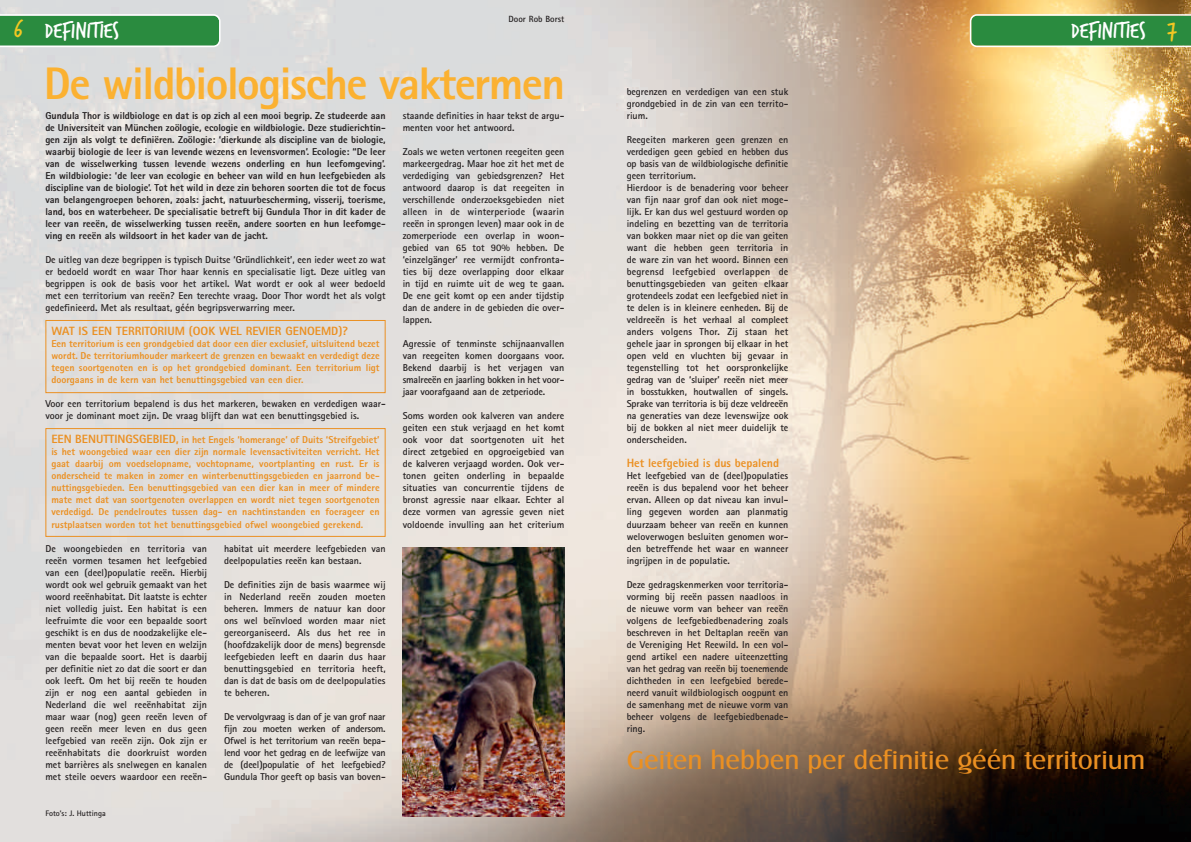
<style>
.page{position:relative;width:1191px;height:842px;background:#fff}
.page>*{position:absolute;margin:0;border:0;box-sizing:border-box;transform-origin:0 0}
.t1{font:800 45.7px "Rotis Sans Serif";letter-spacing:-.035em;color:#fbb131}
.t2{font:27px "Castle T";color:#eb9022}
.t3{font:24px "Trash Hand";color:#fff}
.t4{font:800 12px "Rotis Sans Serif";color:#eb9022}
.t5{font:700 10px/12px "Rotis Sans Serif";color:#231f20;text-align:justify}
.t6{font:800 10px/12px "Rotis Sans Serif";color:#eb9022;text-align:justify}
.t7{font:800 10px/12px "Rotis Sans Serif";color:#231f20;text-align:justify}
.t8{font:700 9px "Rotis Sans Serif";color:#231f20}
.t9{font:700 8px "Rotis Sans Serif";color:#231f20}
.s1{font-size:26px;color:#f3c723}
.s2{font-size:12px}
</style>
<div class="page">
<img style="left:0;top:0;width:1191px;height:842px">
<svg style="left:969px;top:14px;width:222px;height:33px;background:#419651"></svg>
<svg style="left:0;top:14px;width:220px;height:33px;background:#409653"></svg>
<img style="left:403px;top:548px;width:161px;height:268px">
<div style="left:45px;top:320px;width:341px;height:73px;border:1px solid #eb9022"></div>
<div style="left:45px;top:428px;width:341px;height:109px;border:1px solid #eb9022"></div>
<p class="t8" style="left:508px;top:16px;width:57px">Door Rob Borst</p>
<h3 class="t3" style="left:14px;top:18px;width:107px"><span class="s1">6</span> DEFINITIES</h3>
<h3 class="t3" style="left:1071px;top:18px;width:107px">DEFINITIES <span class="s1">7</span></h3>
<h1 class="t1" style="left:44px;top:67px;width:523px">De wildbiologische vaktermen</h1>
<p class="t7" style="left:45px;top:111px;width:342px">Gundula Thor is wildbiologe en dat is op zich al een mooi begrip. Ze studeerde aan de Universiteit van München zoölogie, ecologie en wildbiologie. Deze studierichtin&shy;gen zijn als volgt te definiëren. Zoölogie: ‘dierkunde als discipline van de biologie, waarbij biologie de leer is van levende wezens en levensvormen’. Ecologie: “De leer van de wisselwerking tussen levende wezens onderling en hun leefomgeving’.<br>En wildbiologie: ‘de leer van ecologie en beheer van wild en hun leefgebieden als discipline van de biologie’. Tot het wild in deze zin behoren soorten die tot de focus van belangengroepen behoren, zoals: jacht, natuurbescherming, visserij, toerisme, land, bos en waterbeheer. De specialisatie betreft bij Gundula Thor in dit kader de leer van reeën, de wisselwerking tussen reeën, andere soorten en hun leefomge&shy;ving en reeën als wildsoort in het kader van de jacht.</p>
<p class="t5" style="left:45px;top:255px;width:342px">De uitleg van deze begrippen is typisch Duitse ‘Gründlichkeit’, een ieder weet zo wat er bedoeld wordt en waar Thor haar kennis en specialisatie ligt. Deze uitleg van begrippen is ook de basis voor het artikel. Wat wordt er ook al weer bedoeld met een territorium van reeën? Een terechte vraag. Door Thor wordt het als volgt gedefinieerd. Met als resultaat, géén begripsverwarring meer.</p>
<p class="t4" style="left:51px;top:327px;width:298px">WAT IS EEN TERRITORIUM (OOK WEL REVIER GENOEMD)?</p>
<p class="t6" style="left:51px;top:339px;width:330px">Een territorium is een grondgebied dat door een dier exclusief, uitsluitend bezet wordt. De territoriumhouder markeert de grenzen en bewaakt en verdedigt deze tegen soortgenoten en is op het grondgebied dominant. Een territorium ligt doorgaans in de kern van het benuttingsgebied van een dier.</p>
<p class="t5" style="left:45px;top:399px;width:342px">Voor een territorium bepalend is dus het markeren, bewaken en verdedigen waar&shy;voor je dominant moet zijn. De vraag blijft dan wat een benuttingsgebied is.</p>
<p class="t6" style="left:51px;top:435px;width:330px"><span class="s2">EEN BENUTTINGSGEBIED,</span> in het Engels ‘homerange’ of Duits ‘Streifgebiet’ is het woongebied waar een dier zijn normale levensactiviteiten verricht. Het gaat daarbij om voedselopname, vochtopname, voortplanting en rust. Er is onderscheid te maken in zomer en winterbenuttingsgebieden en jaarrond be&shy;nuttingsgebieden. Een benuttingsgebied van een dier kan in meer of mindere mate met dat van soortgenoten overlappen en wordt niet tegen soortgenoten verdedigd. De pendelroutes tussen dag- en nachtinstanden en foerageer en rustplaatsen worden tot het benuttingsgebied ofwel woongebied gerekend.</p>
<p class="t5" style="left:45px;top:543px;width:163px">De woongebieden en territoria van reeën vormen tesamen het leefgebied van een (deel)populatie reeën. Hierbij wordt ook wel gebruik gemaakt van het woord reeënhabitat. Dit laatste is echter niet volledig juist. Een habitat is een leefruimte die voor een bepaalde soort geschikt is en dus de noodzakelijke ele&shy;menten bevat voor het leven en welzijn van die bepaalde soort. Het is daarbij per definitie niet zo dat die soort er dan ook leeft. Om het bij reeën te houden zijn er nog een aantal gebieden in Nederland die wel reeënhabitat zijn maar waar (nog) geen reeën leven of geen reeën meer leven en dus geen leefgebied van reeën zijn. Ook zijn er reeënhabitats die doorkruist worden met barrières als snelwegen en kanalen met steile oevers waardoor een reeën-</p>
<p class="t5" style="left:224px;top:543px;width:163px">habitat uit meerdere leefgebieden van deelpopulaties reeën kan bestaan.</p>
<p class="t5" style="left:224px;top:579px;width:163px">De definities zijn de basis waarmee wij in Nederland reeën zouden moeten beheren. Immers de natuur kan door ons wel beïnvloed worden maar niet gereorganiseerd. Als dus het ree in (hoofdzakelijk door de mens) begrensde leefgebieden leeft en daarin dus haar benuttingsgebied en territoria heeft, dan is dat de basis om de deelpopulaties te beheren.</p>
<p class="t5" style="left:224px;top:711px;width:163px">De vervolgvraag is dan of je van grof naar fijn zou moeten werken of andersom.<br>Ofwel is het territorium van reeën bepa&shy;lend voor het gedrag en de leefwijze van de (deel)populatie of het leefgebied?<br>Gundula Thor geeft op basis van boven-</p>
<p class="t9" style="left:45px;top:811px;width:62px">Foto’s: J. Huttinga</p>
<p class="t5" style="left:403px;top:111px;width:163px">staande definities in haar tekst de argu&shy;menten voor het antwoord.</p>
<p class="t5" style="left:403px;top:147px;width:163px">Zoals we weten vertonen reegeiten geen markeergedrag. Maar hoe zit het met de verdediging van gebiedsgrenzen? Het antwoord daarop is dat reegeiten in verschillende onderzoeksgebieden niet alleen in de winterperiode (waarin reeën in sprongen leven) maar ook in de zomerperiode een overlap in woon&shy;gebied van 65 tot 90% hebben. De ‘einzelgänger’ ree vermijdt confronta&shy;ties bij deze overlapping door elkaar in tijd en ruimte uit de weg te gaan.<br>De ene geit komt op een ander tijdstip dan de andere in de gebieden die over&shy;lappen.</p>
<p class="t5" style="left:403px;top:339px;width:163px">Agressie of tenminste schijnaanvallen van reegeiten komen doorgaans voor.<br>Bekend daarbij is het verjagen van smalreeën en jaarling bokken in het voor&shy;jaar voorafgaand aan de zetperiode.</p>
<p class="t5" style="left:403px;top:411px;width:163px">Soms worden ook kalveren van andere geiten een stuk verjaagd en het komt ook voor dat soortgenoten uit het direct zetgebied en opgroeigebied van de kalveren verjaagd worden. Ook ver&shy;tonen geiten onderling in bepaalde situaties van concurrentie tijdens de bronst agressie naar elkaar. Echter al deze vormen van agressie geven niet voldoende invulling aan het criterium</p>
<p class="t5" style="left:626px;top:87px;width:163px">begrenzen en verdedigen van een stuk grondgebied in de zin van een territo&shy;rium.</p>
<p class="t5" style="left:626px;top:135px;width:163px;text-align:left">Reegeiten markeren geen grenzen en verdedigen geen gebied en hebben dus op basis van de wildbiologische definitie geen territorium.<br>Hierdoor is de benadering voor beheer van fijn naar grof dan ook niet moge&shy;lijk. Er kan dus wel gestuurd worden op indeling en bezetting van de territoria van bokken maar niet op die van geiten want die hebben geen territoria in de ware zin van het woord. Binnen een begrensd leefgebied overlappen de benuttingsgebieden van geiten elkaar grotendeels zodat een leefgebied niet in te delen is in kleinere eenheden. Bij de veldreeën is het verhaal al compleet anders volgens Thor. Zij staan het gehele jaar in sprongen bij elkaar in het open veld en vluchten bij gevaar in tegenstelling tot het oorspronkelijke gedrag van de ‘sluiper’ reeën niet meer in bosstukken, houtwallen of singels.<br>Sprake van territoria is bij deze veldreeën na generaties van deze levenswijze ook bij de bokken al niet meer duidelijk te onderscheiden.</p>
<p class="t4" style="left:626px;top:459px;width:154px">Het leefgebied is dus bepalend</p>
<p class="t5" style="left:626px;top:471px;width:163px">Het leefgebied van de (deel)populaties reeën is dus bepalend voor het beheer ervan. Alleen op dat niveau kan invul&shy;ling gegeven worden aan planmatig duurzaam beheer van reeën en kunnen weloverwogen besluiten genomen wor&shy;den betreffende het waar en wanneer ingrijpen in de populatie.</p>
<p class="t5" style="left:626px;top:579px;width:163px">Deze gedragskenmerken voor territoria&shy;vorming bij reeën passen naadloos in de nieuwe vorm van beheer van reeën volgens de leefgebiedbenadering zoals beschreven in het Deltaplan reeën van de Vereniging Het Reewild. In een vol&shy;gend artikel een nadere uiteenzetting van het gedrag van reeën bij toenemende dichtheden in een leefgebied berede&shy;neerd vanuit wildbiologisch oogpunt en de samenhang met de nieuwe vorm van beheer volgens de leefgebiedbenade&shy;ring.</p>
<h2 class="t2" style="left:626px;top:744px;width:520px">Geiten hebben per definitie géén territorium</h2>
</div>
